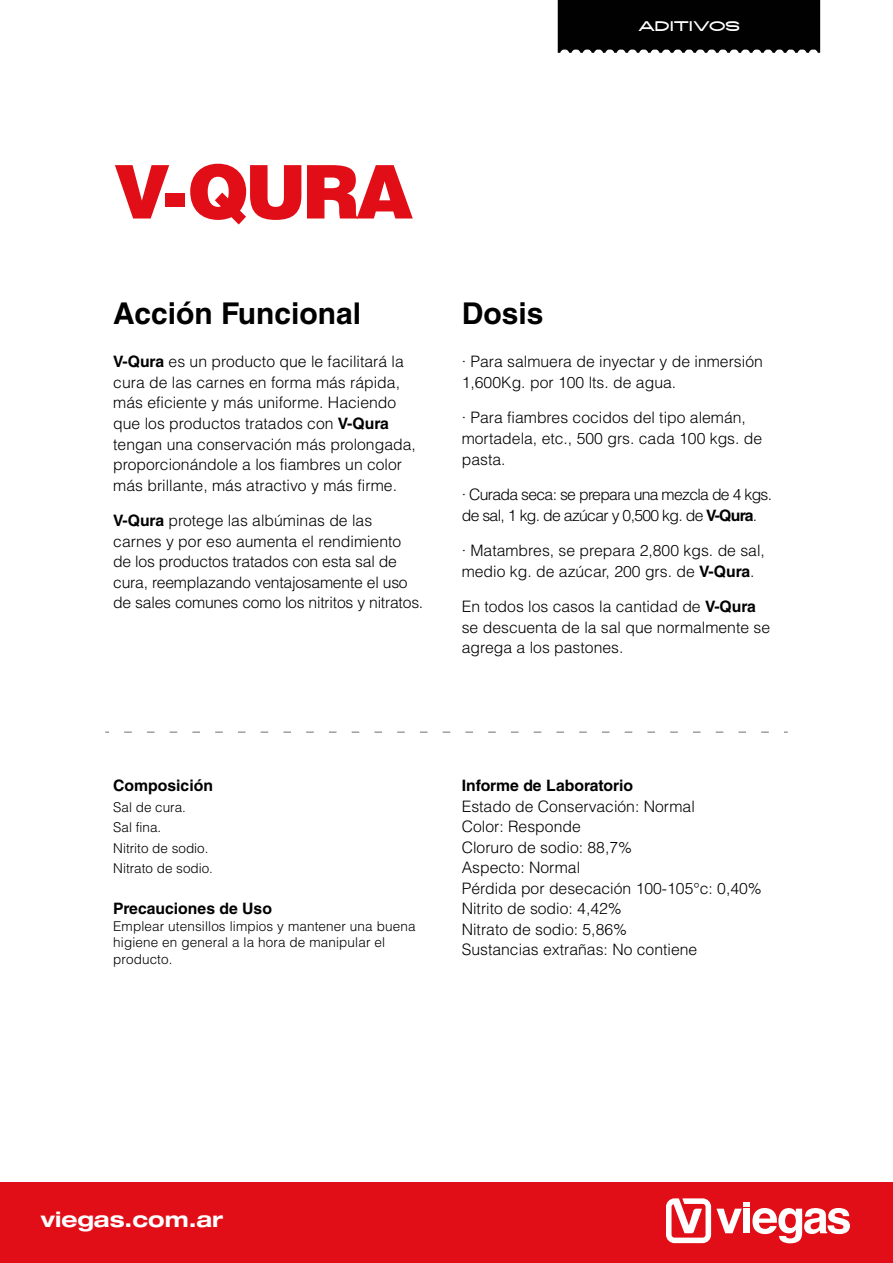
<style>
.page{position:relative;width:893px;height:1263px;background:#fff}
.page>*{position:absolute;margin:0;border:0;box-sizing:border-box;transform-origin:0 0}
.t1{font:900 74.1px "Helvetica LT Std";color:#e20e17}
.t2{font:700 30px "Helvetica LT Std";color:#010101}
.t3{font:700 expanded 21.15px "Helvetica Neue LT Std";color:#fff}
.t4{font:300 15.75px/20.5px "Helvetica LT Std";color:#010101}
.t5{font:300 15.75px/20.5px "Helvetica LT Std";letter-spacing:-.045em;color:#010101}
.t6{font:700 15.75px "Helvetica LT Std";color:#010101}
.t7{font:13.95px "High Cruiser PERSONALUSEONLY";color:#fff}
.t8{font:300 13.5px/20.5px "Helvetica LT Std";letter-spacing:.01em;color:#010101}
.s1{font-weight:700}
</style>
<div class="page">
<div style="left:558px;top:0;width:262px;height:53px;background:#010101"></div>
<div style="left:0;top:1182px;width:893px;height:81px;background:#e20e17"></div>
<svg style="left:666px;top:1198px;width:184px;height:45px"></svg>
<svg style="left:124px;top:732px;width:645px;height:1px"></svg>
<p class="t7" style="left:638px;top:18px;width:104px">ADITIVOS</p>
<h1 class="t1" style="left:113px;top:143px;width:302px">V-QURA</h1>
<h2 class="t2" style="left:113px;top:295px;width:249px">Acción Funcional</h2>
<p class="t4" style="left:113px;top:351px;width:304px"><span class="s1">V-Qura</span> es un producto que le facilitará la cura de las carnes en forma más rápida, más eficiente y más uniforme. Haciendo que los productos tratados con <span class="s1">V-Qura </span>tengan una conservación más prolongada, proporcionándole a los fiambres un color más brillante, más atractivo y más firme.</p>
<p class="t4" style="left:113px;top:510px;width:312px"><span class="s1">V-Qura</span> protege las albúminas de las carnes y por eso aumenta el rendimiento<br>de los productos tratados con esta sal de cura, reemplazando ventajosamente el uso de sales comunes como los nitritos y nitratos.</p>
<h2 class="t2" style="left:462px;top:295px;width:83px">Dosis</h2>
<p class="t4" style="left:462px;top:351px;width:303px">· Para salmuera de inyectar y de inmersión<br>1,600Kg. por 100 lts. de agua.</p>
<p class="t4" style="left:462px;top:407px;width:302px">· Para fiambres cocidos del tipo alemán, mortadela, etc., 500 grs. cada 100 kgs. de pasta.</p>
<p class="t5" style="left:462px;top:484px;width:312px">· Curada seca: se prepara una mezcla de 4 kgs. de sal, 1 kg. de azúcar y 0,500 kg. de <span class="s1">V-Qura</span>.</p>
<p class="t4" style="left:462px;top:540px;width:305px">· Matambres, se prepara 2,800 kgs. de sal, medio kg. de azúcar, 200 grs. de <span class="s1">V-Qura</span>.</p>
<p class="t4" style="left:462px;top:596px;width:310px">En todos los casos la cantidad de <span class="s1">V-Qura </span>se descuenta de la sal que normalmente se agrega a los pastones.</p>
<p class="t6" style="left:113px;top:776px;width:101px">Composición</p>
<p class="t8" style="left:113px;top:796px;width:101px">Sal de cura.<br>Sal fina.<br>Nitrito de sodio.<br>Nitrato de sodio.</p>
<p class="t6" style="left:113px;top:899px;width:160px">Precauciones de Uso</p>
<p class="t8" style="left:113px;top:917px;width:304px;line-height:16.5px">Emplear utensillos limpios y mantener una buena higiene en general a la hora de manipular el producto.</p>
<p class="t6" style="left:462px;top:776px;width:173px">Informe de Laboratorio</p>
<p class="t4" style="left:462px;top:795px;width:302px">Estado de Conservación: Normal<br>Color: Responde<br>Cloruro de sodio: 88,7%<br>Aspecto: Normal<br>Pérdida por desecación 100-105°c: 0,40%<br>Nitrito de sodio: 4,42%<br>Nitrato de sodio: 5,86%<br>Sustancias extrañas: No contiene</p>
<h3 class="t3" style="left:41px;top:1206px;width:184px">viegas.com.ar</h3>
</div>
